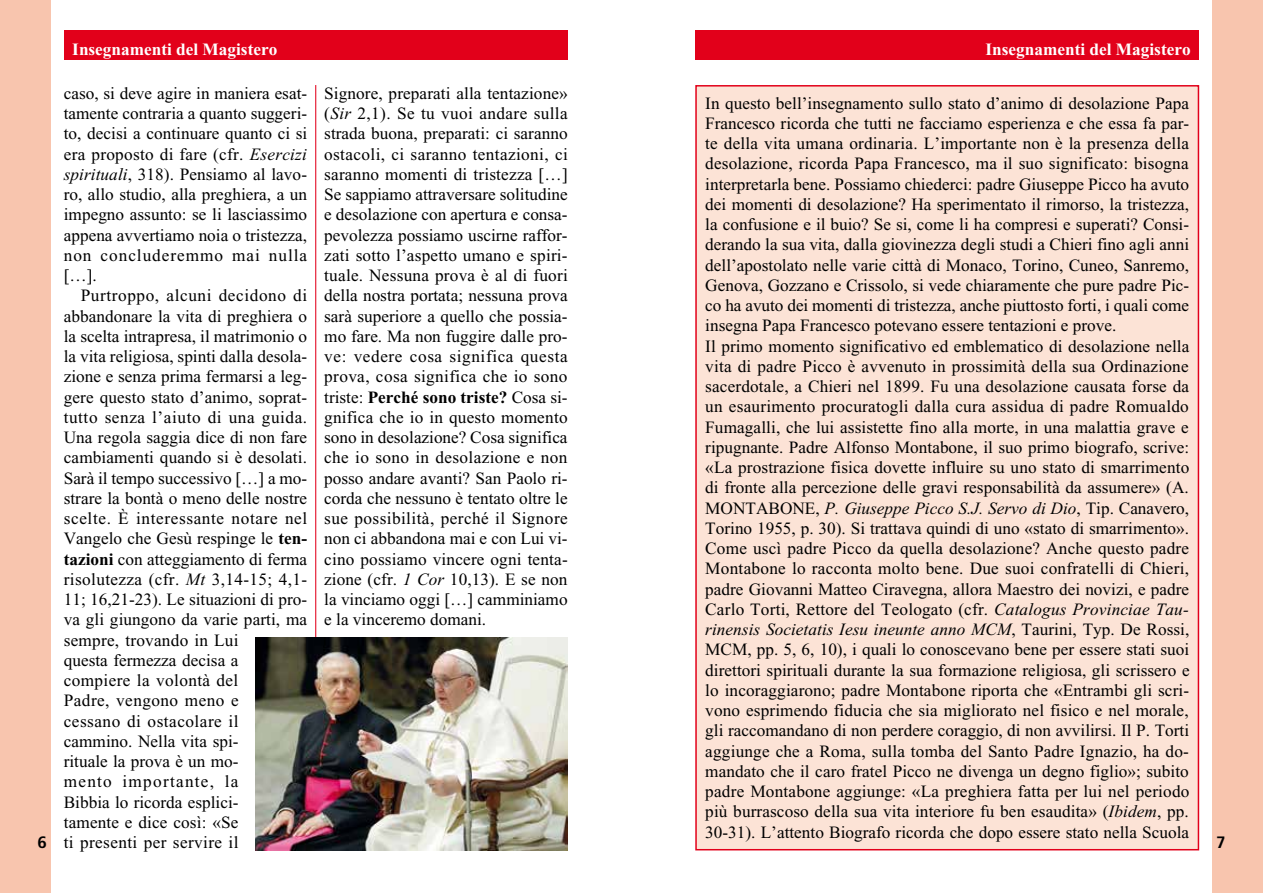
<style>
.page{position:relative;width:1263px;height:893px;background:#fff}
.page>*{position:absolute;margin:0;border:0;box-sizing:border-box;transform-origin:0 0}
.t1{font:17.25px/20.2px "Times New Roman";color:#000;text-align:justify}
.t2{font:700 17.25px "Times New Roman";color:#fff}
.t3{font:700 condensed 16.5px "Frutiger";color:#000;scale:1.1 1}
.s1{font-style:italic}
.s2{font-weight:700}
</style>
<div class="page">
<hr style="left:315px;top:85px;width:1px;height:765px;background:#e2001a">
<div style="left:64px;top:30px;width:504px;height:30px;background:#e2001a"></div>
<div style="left:0;top:0;width:51px;height:893px;background:#f8c5ae"></div>
<div style="left:695px;top:30px;width:504px;height:30px;background:#e2001a"></div>
<div style="left:1212px;top:0;width:51px;height:893px;background:#f8c5ae"></div>
<div style="left:696px;top:86px;width:502px;height:764px;background:#fce3d6"></div>
<img style="left:256px;top:637px;width:312px;height:213px">
<p class="t2" style="left:72px;top:40px;width:207px">Insegnamenti del Magistero</p>
<p class="t2" style="left:985px;top:40px;width:207px">Insegnamenti del Magistero</p>
<p class="t1" style="left:324px;top:83px;width:245px">Signore, preparati alla tentazione» (<span class="s1">Sir</span> 2,1). Se tu vuoi andare sulla strada buona, preparati: ci saranno ostacoli, ci saranno tentazioni, ci saranno momenti di tristezza […] Se sappiamo attraversare solitudine e desolazione con apertura e consa&shy;pevolezza possiamo uscirne raffor&shy;zati sotto l’aspetto umano e spiri&shy;tuale. Nessuna prova è al di fuori della nostra portata; nessuna prova sarà superiore a quello che possia&shy;mo fare. Ma non fuggire dalle pro&shy;ve: vedere cosa significa questa prova, cosa significa che io sono triste: <span class="s2">Perché sono triste?</span> Cosa si&shy;gnifica che io in questo momento sono in desolazione? Cosa significa che io sono in desolazione e non posso andare avanti? San Paolo ri&shy;corda che nessuno è tentato oltre le sue possibilità, perché il Signore non ci abbandona mai e con Lui vi&shy;cino possiamo vincere ogni tenta&shy;zione (cfr. <span class="s1">1 Cor</span> 10,13). E se non la vinciamo oggi […] camminiamo e la vinceremo domani.</p>
<p class="t1" style="left:64px;top:83px;width:245px">caso, si deve agire in maniera esat&shy;tamente contraria a quanto suggeri&shy;to, decisi a continuare quanto ci si era proposto di fare (cfr. <span class="s1">Esercizi spirituali</span>, 318). Pensiamo al lavo&shy;ro, allo studio, alla preghiera, a un impegno assunto: se li lasciassimo appena avvertiamo noia o tristezza, non concluderemmo mai nulla […].</p>
<p class="t1" style="left:64px;top:285px;width:245px;text-align:left;text-indent:17px">Purtroppo, alcuni decidono di abbandonare la vita di preghiera o la scelta intrapresa, il matrimonio o la vita religiosa, spinti dalla desola&shy;zione e senza prima fermarsi a leg&shy;gere questo stato d’animo, soprat&shy;tutto senza l’aiuto di una guida.<br>Una regola saggia dice di non fare cambiamenti quando si è desolati.<br>Sarà il tempo successivo […] a mo&shy;strare la bontà o meno delle nostre scelte. È interessante notare nel<br>Vangelo che Gesù respinge le <span class="s2">ten&shy;tazioni</span> con atteggiamento di ferma risolutezza (cfr. <span class="s1">Mt</span> 3,14-15; 4,1-<br>11; 16,21-23). Le situazioni di pro&shy;va gli giungono da varie parti, ma sempre, trovando in Lui<br>questa fermezza decisa a compiere la volontà del<br>Padre, vengono meno e<br>cessano di ostacolare il cammino. Nella vita spi-<br>rituale la prova è un mo-<br>mento importante, la<br>Bibbia lo ricorda esplici-<br>tamente e dice così: «Se<br>ti presenti per servire il</p>
<p class="t1" style="left:705px;top:93px;width:486px;text-align:left">In questo bell’insegnamento sullo stato d’animo di desolazione Papa Francesco ricorda che tutti ne facciamo esperienza e che essa fa par&shy;te della vita umana ordinaria. L’importante non è la presenza della desolazione, ricorda Papa Francesco, ma il suo significato: bisogna interpretarla bene. Possiamo chiederci: padre Giuseppe Picco ha avuto dei momenti di desolazione? Ha sperimentato il rimorso, la tristezza, la confusione e il buio? Se si, come li ha compresi e superati? Consi&shy;derando la sua vita, dalla giovinezza degli studi a Chieri fino agli anni dell’apostolato nelle varie città di Monaco, Torino, Cuneo, Sanremo, Genova, Gozzano e Crissolo, si vede chiaramente che pure padre Pic&shy;co ha avuto dei momenti di tristezza, anche piuttosto forti, i quali come insegna Papa Francesco potevano essere tentazioni e prove.<br>Il primo momento significativo ed emblematico di desolazione nella vita di padre Picco è avvenuto in prossimità della sua Ordinazione sacerdotale, a Chieri nel 1899. Fu una desolazione causata forse da un esaurimento procuratogli dalla cura assidua di padre Romualdo Fumagalli, che lui assistette fino alla morte, in una malattia grave e ripugnante. Padre Alfonso Montabone, il suo primo biografo, scrive: «La prostrazione fisica dovette influire su uno stato di smarrimento di fronte alla percezione delle gravi responsabilità da assumere» (A.<br>MONTABONE, <span class="s1">P. Giuseppe Picco S.J. Servo di Dio</span>, Tip. Canavero, Torino 1955, p. 30). Si trattava quindi di uno «stato di smarrimento».<br>Come uscì padre Picco da quella desolazione? Anche questo padre Montabone lo racconta molto bene. Due suoi confratelli di Chieri, padre Giovanni Matteo Ciravegna, allora Maestro dei novizi, e padre Carlo Torti, Rettore del Teologato (cfr. <span class="s1">Catalogus Provinciae Tau&shy;rinensis Societatis Iesu ineunte anno MCM</span>, Taurini, Typ. De Rossi, MCM, pp. 5, 6, 10), i quali lo conoscevano bene per essere stati suoi direttori spirituali durante la sua formazione religiosa, gli scrissero e lo incoraggiarono; padre Montabone riporta che «Entrambi gli scri&shy;vono esprimendo fiducia che sia migliorato nel fisico e nel morale, gli raccomandano di non perdere coraggio, di non avvilirsi. Il P. Torti aggiunge che a Roma, sulla tomba del Santo Padre Ignazio, ha do&shy;mandato che il caro fratel Picco ne divenga un degno figlio»; subito padre Montabone aggiunge: «La preghiera fatta per lui nel periodo più burrascoso della sua vita interiore fu ben esaudita» (<span class="s1">Ibidem</span>, pp.<br>30-31). L’attento Biografo ricorda che dopo essere stato nella Scuola</p>
<p class="t3" style="left:37px;top:832px;width:10px">6</p>
<p class="t3" style="left:1216px;top:832px;width:10px">7</p>
</div>
